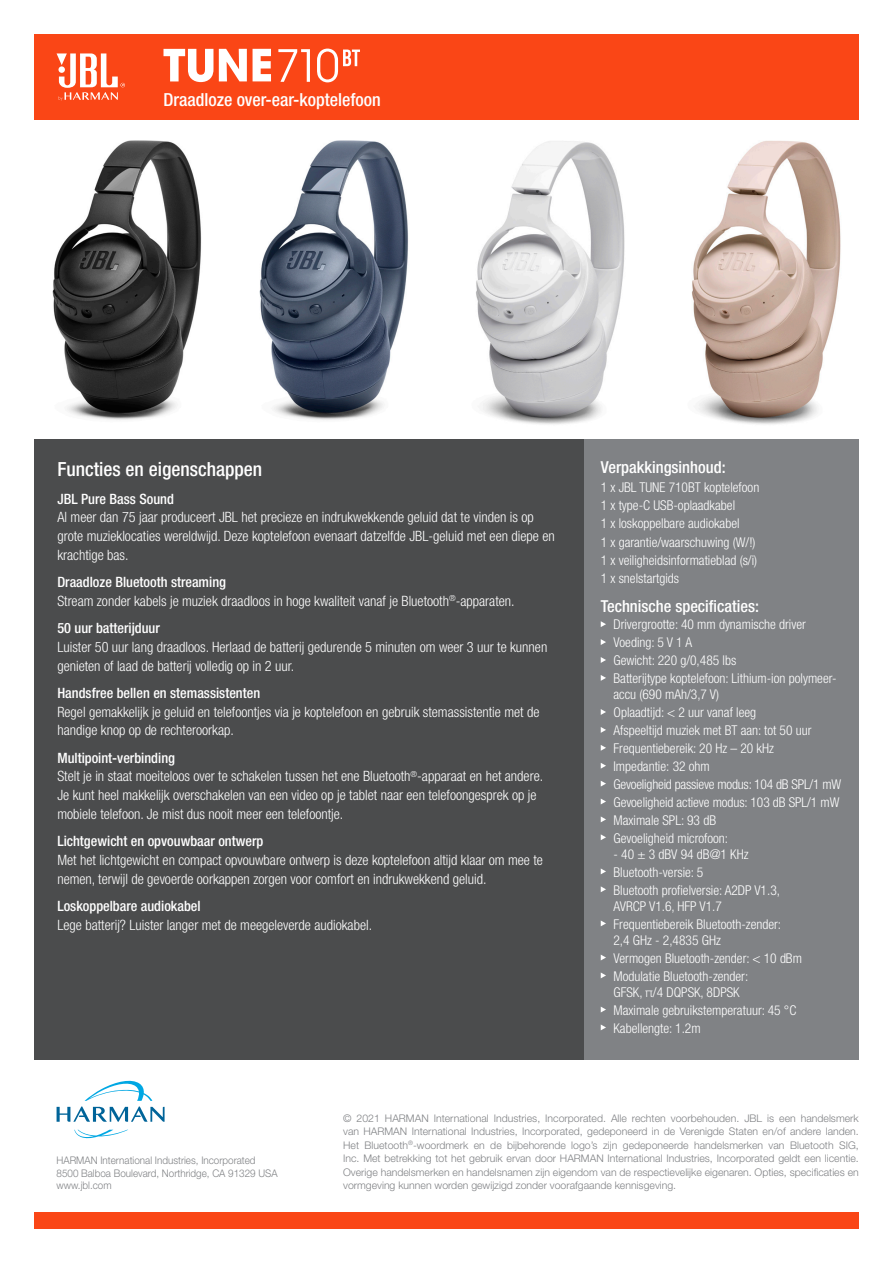
<style>
.page{position:relative;width:893px;height:1263px;background:#fff}
.page>*{position:absolute;margin:0;border:0;box-sizing:border-box;transform-origin:0 0}
.t1{font:500 condensed 19.5px "Helvetica Neue LT Pro";color:#fff}
.t2{font:500 condensed 18px "Helvetica Neue LT Pro";color:#fff}
.t3{font:500 condensed 16.5px "Helvetica Neue LT Pro";color:#fff}
.t4{font:300 condensed 14.25px/18.8px "Helvetica Neue LT Pro";color:#fff}
.t5{font:500 condensed 14.25px "Helvetica Neue LT Pro";color:#fff}
.t6{font:300 condensed 13.5px/16.2px "Helvetica Neue LT Pro";color:#fff}
.t7{font:300 10.5px/13.5px "Helvetica Neue LT Pro";color:#808285;text-align:justify}
.t8{font:300 10.5px "Helvetica Neue LT Pro";color:#808285;scale:.94 1}
</style>
<div class="page">
<img style="left:34px;top:119px;width:187px;height:301px">
<img style="left:221px;top:119px;width:216px;height:301px">
<img style="left:437px;top:119px;width:216px;height:306px">
<img style="left:653px;top:119px;width:206px;height:306px">
<div style="left:34px;top:34px;width:825px;height:85px;background:#fa4616"></div>
<div style="left:34px;top:1213px;width:825px;height:16px;background:#fa4616"></div>
<svg style="left:57px;top:53px;width:68px;height:48px"></svg>
<svg style="left:74px;top:1130px;width:54px;height:8px"></svg>
<svg style="left:57px;top:1080px;width:108px;height:42px"></svg>
<div style="left:584px;top:439px;width:275px;height:620px;background:#808285"></div>
<svg style="left:601px;top:621px;width:5px;height:6px"></svg>
<svg style="left:601px;top:639px;width:5px;height:6px"></svg>
<svg style="left:601px;top:657px;width:5px;height:6px"></svg>
<svg style="left:601px;top:675px;width:5px;height:6px"></svg>
<svg style="left:601px;top:709px;width:5px;height:6px"></svg>
<svg style="left:601px;top:727px;width:5px;height:6px"></svg>
<svg style="left:601px;top:745px;width:5px;height:6px"></svg>
<svg style="left:601px;top:763px;width:5px;height:6px"></svg>
<svg style="left:601px;top:781px;width:5px;height:5px"></svg>
<svg style="left:601px;top:799px;width:5px;height:5px"></svg>
<svg style="left:601px;top:816px;width:5px;height:6px"></svg>
<svg style="left:601px;top:834px;width:5px;height:6px"></svg>
<svg style="left:601px;top:868px;width:5px;height:6px"></svg>
<svg style="left:601px;top:886px;width:5px;height:6px"></svg>
<svg style="left:601px;top:920px;width:5px;height:6px"></svg>
<svg style="left:601px;top:955px;width:5px;height:5px"></svg>
<svg style="left:601px;top:972px;width:5px;height:6px"></svg>
<svg style="left:601px;top:1007px;width:5px;height:5px"></svg>
<svg style="left:601px;top:1024px;width:5px;height:6px"></svg>
<div style="left:34px;top:439px;width:550px;height:620px;background:#4b4c4d"></div>
<svg style="left:253px;top:49px;width:18px;height:32px"></svg>
<svg style="left:219px;top:49px;width:28px;height:32px"></svg>
<svg style="left:163px;top:49px;width:50px;height:33px"></svg>
<svg style="left:278px;top:49px;width:32px;height:33px"></svg>
<svg style="left:317px;top:49px;width:43px;height:33px"></svg>
<p class="t2" style="left:163px;top:89px;width:219px">Draadloze over-ear-koptelefoon</p>
<p class="t1" style="left:57px;top:458px;width:206px">Functies en eigenschappen</p>
<p class="t5" style="left:57px;top:490px;width:118px">JBL Pure Bass Sound</p>
<p class="t4" style="left:57px;top:508px;width:499px">Al meer dan 75 jaar produceert JBL het precieze en indrukwekkende geluid dat te vinden is op grote muzieklocaties wereldwijd. Deze koptelefoon evenaart datzelfde JBL-geluid met een diepe en krachtige bas.</p>
<p class="t5" style="left:57px;top:573px;width:170px">Draadloze Bluetooth streaming</p>
<p class="t4" style="left:57px;top:591px;width:459px">Stream zonder kabels je muziek draadloos in hoge kwaliteit vanaf je Bluetooth<sup>®</sup>-apparaten.</p>
<p class="t5" style="left:57px;top:619px;width:104px">50 uur batterijduur</p>
<p class="t4" style="left:57px;top:637px;width:491px">Luister 50 uur lang draadloos. Herlaad de batterij gedurende 5 minuten om weer 3 uur te kunnen genieten of laad de batterij volledig op in 2 uur.</p>
<p class="t5" style="left:57px;top:684px;width:204px">Handsfree bellen en stemassistenten</p>
<p class="t4" style="left:57px;top:702px;width:484px">Regel gemakkelijk je geluid en telefoontjes via je koptelefoon en gebruik stemassistentie met de handige knop op de rechteroorkap.</p>
<p class="t5" style="left:57px;top:749px;width:119px">Multipoint-verbinding</p>
<p class="t4" style="left:57px;top:767px;width:487px">Stelt je in staat moeiteloos over te schakelen tussen het ene Bluetooth<sup>®</sup>-apparaat en het andere.<br>Je kunt heel makkelijk overschakelen van een video op je tablet naar een telefoongesprek op je mobiele telefoon. Je mist dus nooit meer een telefoontje.</p>
<p class="t5" style="left:57px;top:832px;width:208px">Lichtgewicht en opvouwbaar ontwerp</p>
<p class="t4" style="left:57px;top:850px;width:487px">Met het lichtgewicht en compact opvouwbare ontwerp is deze koptelefoon altijd klaar om mee te nemen, terwijl de gevoerde oorkappen zorgen voor comfort en indrukwekkend geluid.</p>
<p class="t5" style="left:57px;top:897px;width:145px">Loskoppelbare audiokabel</p>
<p class="t4" style="left:57px;top:915px;width:316px">Lege batterij? Luister langer met de meegeleverde audiokabel.</p>
<p class="t3" style="left:601px;top:458px;width:126px">Verpakkingsinhoud:</p>
<p class="t6" style="left:601px;top:479px;width:160px">1 x JBL TUNE 710BT koptelefoon</p>
<p class="t6" style="left:601px;top:497px;width:136px">1 x type-C USB-oplaadkabel</p>
<p class="t6" style="left:601px;top:515px;width:140px">1 x loskoppelbare audiokabel</p>
<p class="t6" style="left:601px;top:534px;width:156px">1 x garantie/waarschuwing (W/!)</p>
<p class="t6" style="left:601px;top:552px;width:158px">1 x veiligheidsinformatieblad (s/i)</p>
<p class="t6" style="left:601px;top:570px;width:80px">1 x snelstartgids</p>
<p class="t3" style="left:601px;top:596px;width:160px">Technische specificaties:</p>
<p class="t6" style="left:613px;top:616px;width:194px">Drivergrootte: 40 mm dynamische driver</p>
<p class="t6" style="left:613px;top:634px;width:80px">Voeding: 5 V 1 A</p>
<p class="t6" style="left:613px;top:652px;width:124px">Gewicht: 220 g/0,485 lbs</p>
<p class="t6" style="left:613px;top:670px;width:225px">Batterijtype koptelefoon: Lithium-ion polymeer&shy;accu (690 mAh/3,7 V)</p>
<p class="t6" style="left:613px;top:704px;width:144px">Oplaadtijd: &lt; 2 uur vanaf leeg</p>
<p class="t6" style="left:613px;top:722px;width:200px">Afspeeltijd muziek met BT aan: tot 50 uur</p>
<p class="t6" style="left:613px;top:740px;width:162px">Frequentiebereik: 20 Hz – 20 kHz</p>
<p class="t6" style="left:613px;top:758px;width:98px">Impedantie: 32 ohm</p>
<p class="t6" style="left:613px;top:776px;width:229px">Gevoeligheid passieve modus: 104 dB SPL/1 mW</p>
<p class="t6" style="left:613px;top:794px;width:227px">Gevoeligheid actieve modus: 103 dB SPL/1 mW</p>
<p class="t6" style="left:613px;top:812px;width:104px">Maximale SPL: 93 dB</p>
<p class="t6" style="left:613px;top:830px;width:116px">Gevoeligheid microfoon:</p>
<p class="t6" style="left:613px;top:846px;width:136px">- 40 ± 3 dBV 94 dB@1 KHz</p>
<p class="t6" style="left:613px;top:864px;width:91px">Bluetooth-versie: 5</p>
<p class="t6" style="left:613px;top:882px;width:168px">Bluetooth profielversie: A2DP V1.3,<br>AVRCP V1.6, HFP V1.7</p>
<p class="t6" style="left:613px;top:916px;width:169px">Frequentiebereik Bluetooth-zender:<br>2,4 GHz - 2,4835 GHz</p>
<p class="t6" style="left:613px;top:950px;width:190px">Vermogen Bluetooth-zender: &lt; 10 dBm</p>
<p class="t6" style="left:613px;top:968px;width:136px">Modulatie Bluetooth-zender:<br>GFSK, π/4 DQPSK, 8DPSK</p>
<p class="t6" style="left:613px;top:1002px;width:184px">Maximale gebruikstemperatuur: 45 °C</p>
<p class="t6" style="left:613px;top:1020px;width:89px">Kabellengte: 1.2m</p>
<p class="t8" style="left:57px;top:1154px;width:213px">HARMAN International Industries, Incorporated</p>
<p class="t8" style="left:57px;top:1166px;width:237px">8500 Balboa Boulevard, Northridge, CA 91329 USA</p>
<p class="t8" style="left:57px;top:1179px;width:60px">www.jbl.com</p>
<p class="t7" style="left:343px;top:1111px;width:517px">© 2021 HARMAN International Industries, Incorporated. Alle rechten voorbehouden. JBL is een handelsmerk van HARMAN International Industries, Incorporated, gedeponeerd in de Verenigde Staten en/of andere landen.<br>Het Bluetooth<sup>®</sup>-woordmerk en de bijbehorende logo’s zijn gedeponeerde handelsmerken van Bluetooth SIG, Inc. Met betrekking tot het gebruik ervan door HARMAN International Industries, Incorporated geldt een licentie.<br>Overige handelsmerken en handelsnamen zijn eigendom van de respectievelijke eigenaren. Opties, specificaties en vormgeving kunnen worden gewijzigd zonder voorafgaande kennisgeving.</p>
</div>
